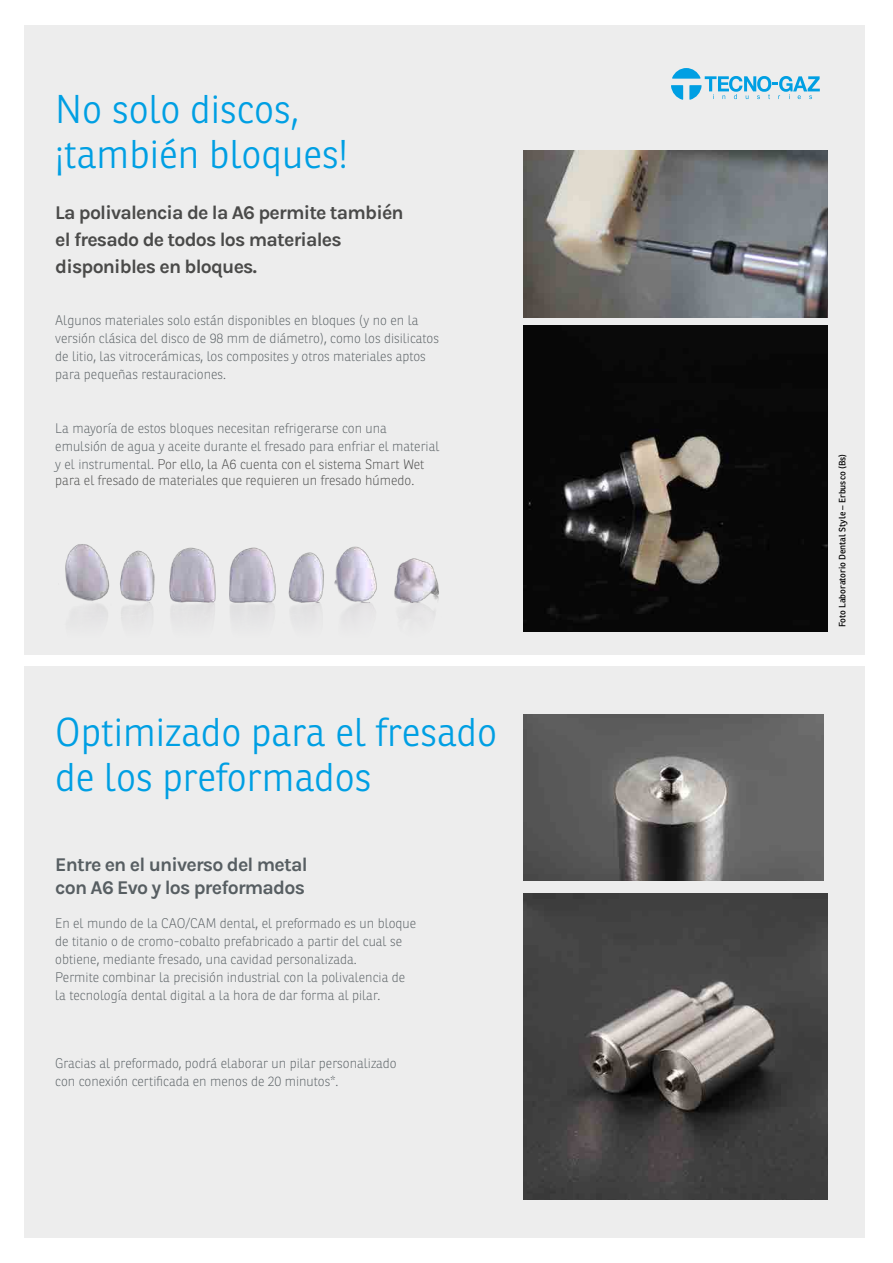
<style>
.page{position:relative;width:893px;height:1263px;background:#fff}
.page>*{position:absolute;margin:0;border:0;box-sizing:border-box;transform-origin:0 0}
.Titoli_di_Pagina_H2{font:300 39px/45px "Ronnia";color:#009fe3}
.Sottotitolo_alta_evi{font:700 19.5px/27px "Karla";letter-spacing:-.04em;color:#4a4a49}
.Sottotitolo_alta_evi-2{font:700 19.5px/22.5px "Karla";letter-spacing:-.04em;color:#575e62}
.Paragrafo_di_base{font:100 13.5px/18px "Ronnia";color:#575e62}
.Paragrafo_di_base-2{font:100 13.5px "Ronnia";color:#4a4a49}
.Paragrafo_evidenza{font:9px "Ronnia";color:#000}
.s1{color:#4a4a49}
</style>
<div class="page">
<div style="left:24px;top:26px;width:841px;height:629px;background:#ededed"></div>
<div style="left:24px;top:666px;width:841px;height:572px;background:#ededed"></div>
<svg style="left:672px;top:68px;width:148px;height:31px"></svg>
<img style="left:523px;top:151px;width:305px;height:166px">
<img style="left:523px;top:326px;width:305px;height:305px">
<img style="left:65px;top:544px;width:374px;height:74px">
<img style="left:523px;top:893px;width:305px;height:306px">
<img style="left:523px;top:714px;width:300px;height:167px">
<p class="Titoli_di_Pagina_H2" style="left:55px;top:86px;width:294px">No solo discos, ¡también bloques!</p>
<p class="Sottotitolo_alta_evi" style="left:55px;top:199px;width:350px">La polivalencia de la A6 permite también el fresado de todos los materiales disponibles en bloques.</p>
<p class="Paragrafo_di_base" style="left:55px;top:311px;width:385px">Algunos materiales solo están disponibles en bloques (y no en la versión clásica del disco de 98 mm de diámetro), como los disilicatos de litio, las vitrocerámicas, los composites y otros materiales aptos para pequeñas restauraciones.</p>
<p class="Paragrafo_di_base" style="left:55px;top:419px;width:386px">La mayoría de estos bloques necesitan refrigerarse con una emulsión de agua y aceite durante el fresado para enfriar el material y el instrumental. <span class="s1">Por ello, la A6 cuenta con el sistema Smart Wet</span></p>
<p class="Paragrafo_di_base-2" style="left:55px;top:472px;width:361px">para el fresado de materiales que requieren un fresado húmedo.</p>
<p class="Titoli_di_Pagina_H2" style="left:55px;top:709px;width:443px">Optimizado para el fresado de los preformados</p>
<p class="Sottotitolo_alta_evi-2" style="left:55px;top:853px;width:254px">Entre en el universo del metal con A6 Evo y los preformados</p>
<p class="Paragrafo_di_base" style="left:55px;top:914px;width:362px">En el mundo de la CAO/CAM dental, el preformado es un bloque de titanio o de cromo-cobalto prefabricado a partir del cual se obtiene, mediante fresado, una cavidad personalizada.</p>
<p class="Paragrafo_di_base" style="left:55px;top:968px;width:351px">Permite combinar la precisión industrial con la polivalencia de la tecnología dental digital a la hora de dar forma al pilar.</p>
<p class="Paragrafo_di_base" style="left:55px;top:1054px;width:343px">Gracias al preformado, podrá elaborar un pilar personalizado con conexión certificada en menos de 20 minutos*.</p>
<p class="Paragrafo_evidenza" style="left:836px;top:627px;width:175px;rotate:-90deg">Foto Laboratorio Dental Style – Erbusco (Bs)</p>
</div>
